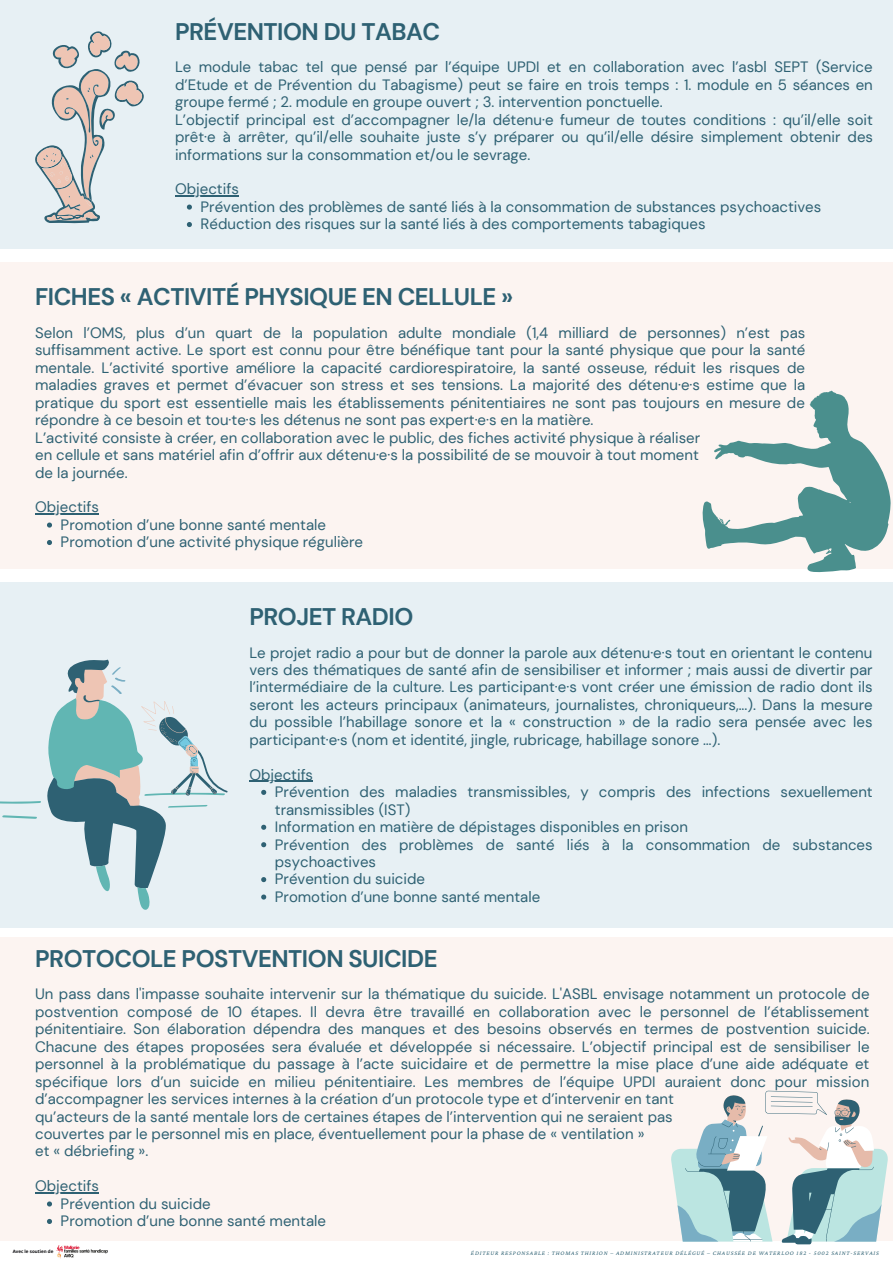
<style>
.page{position:relative;width:893px;height:1263px;background:#fff}
.page>*{position:absolute;margin:0;border:0;box-sizing:border-box;transform-origin:0 0}
.t1{font:700 24px "DM Sans";letter-spacing:-.02em;color:#2e6173}
.t2{font:15px/17.5px "DM Sans";color:#2e6173;text-align:justify}
.t3{font:italic 6px "Crimson Pro";letter-spacing:.13em;color:#2e6173}
.t4{font:700 4.5px "Open Sans";color:#0b0b0e}
</style>
<div class="page">
<div style="left:0;top:0;width:893px;height:248px;background:#e7f0f4"></div>
<svg style="left:35px;top:31px;width:109px;height:192px"></svg>
<div style="left:0;top:262px;width:893px;height:307px;background:#fcf4f1"></div>
<svg style="left:47px;top:522px;width:5px;height:6px"></svg>
<svg style="left:47px;top:540px;width:5px;height:5px"></svg>
<hr style="left:35px;top:513px;width:64px;height:2px;background:#2e6173">
<svg style="left:702px;top:390px;width:189px;height:183px"></svg>
<div style="left:0;top:582px;width:893px;height:345px;background:#e7f0f4"></div>
<svg style="left:0;top:801px;width:150px;height:109px"></svg>
<svg style="left:46px;top:659px;width:182px;height:229px"></svg>
<svg style="left:187px;top:205px;width:5px;height:5px"></svg>
<svg style="left:187px;top:222px;width:5px;height:5px"></svg>
<hr style="left:175px;top:196px;width:64px;height:1px;background:#2e6173">
<svg style="left:261px;top:790px;width:5px;height:5px"></svg>
<svg style="left:261px;top:825px;width:5px;height:5px"></svg>
<svg style="left:261px;top:842px;width:5px;height:5px"></svg>
<svg style="left:261px;top:877px;width:5px;height:5px"></svg>
<svg style="left:261px;top:894px;width:5px;height:5px"></svg>
<hr style="left:249px;top:781px;width:64px;height:1px;background:#2e6173">
<img style="left:56px;top:1245px;width:52px;height:14px">
<div style="left:0;top:937px;width:893px;height:303px;background:#fcf4f1"></div>
<svg style="left:47px;top:1201px;width:5px;height:5px"></svg>
<svg style="left:47px;top:1219px;width:5px;height:5px"></svg>
<hr style="left:35px;top:1192px;width:64px;height:1px;background:#2e6173">
<svg style="left:670px;top:1091px;width:218px;height:153px"></svg>
<p class="t1" style="left:175px;top:16px;width:267px">PRÉVENTION DU TABAC</p>
<p class="t2" style="left:175px;top:58px;width:699px">Le module tabac tel que pensé par l’équipe UPDI et en collaboration avec l’asbl SEPT (Service d’Etude et de Prévention du Tabagisme) peut se faire en trois temps : 1. module en 5 séances en groupe fermé ; 2. module en groupe ouvert ; 3. intervention ponctuelle.</p>
<p class="t2" style="left:175px;top:111px;width:699px">L’objectif principal est d’accompagner le/la détenu·e fumeur de toutes conditions : qu’il/elle soit prêt·e à arrêter, qu’il/elle souhaite juste s’y préparer ou qu’il/elle désire simplement obtenir des informations sur la consommation et/ou le sevrage.</p>
<p class="t2" style="left:175px;top:181px;width:65px">Objectifs</p>
<p class="t2" style="left:201px;top:198px;width:622px">Prévention des problèmes de santé liés à la consommation de substances psychoactives</p>
<p class="t2" style="left:201px;top:215px;width:506px">Réduction des risques sur la santé liés à des comportements tabagiques</p>
<p class="t1" style="left:35px;top:281px;width:479px">FICHES « ACTIVITÉ PHYSIQUE EN CELLULE »</p>
<p class="t2" style="left:35px;top:324px;width:771px">Selon l’OMS, plus d’un quart de la population adulte mondiale (1,4 milliard de personnes) n’est pas suffisamment active. Le sport est connu pour être bénéfique tant pour la santé physique que pour la santé mentale. L’activité sportive améliore la capacité cardiorespiratoire, la santé osseuse, réduit les risques de maladies graves et permet d’évacuer son stress et ses tensions. La majorité des détenu·e·s estime que la pratique du sport est essentielle mais les établissements pénitentiaires ne sont pas toujours en mesure de répondre à ce besoin et tou·te·s les détenus ne sont pas expert·e·s en la matière.</p>
<p class="t2" style="left:35px;top:429px;width:666px">L’activité consiste à créer, en collaboration avec le public, des fiches activité physique à réaliser</p>
<p class="t2" style="left:35px;top:446px;width:665px">en cellule et sans matériel afin d’offrir aux détenu·e·s la possibilité de se mouvoir à tout moment</p>
<p class="t2" style="left:35px;top:464px;width:94px">de la journée.</p>
<p class="t2" style="left:35px;top:498px;width:65px">Objectifs</p>
<p class="t2" style="left:61px;top:516px;width:267px">Promotion d’une bonne santé mentale</p>
<p class="t2" style="left:61px;top:533px;width:304px">Promotion d’une activité physique régulière</p>
<p class="t1" style="left:249px;top:601px;width:165px">PROJET RADIO</p>
<p class="t2" style="left:249px;top:644px;width:625px">Le projet radio a pour but de donner la parole aux détenu·e·s tout en orientant le contenu vers des thématiques de santé afin de sensibiliser et informer ; mais aussi de divertir par l’intermédiaire de la culture. Les participant·e·s vont créer une émission de radio dont ils seront les acteurs principaux (animateurs, journalistes, chroniqueurs,...). Dans la mesure du possible l’habillage sonore et la « construction » de la radio sera pensée avec les participant·e·s (nom et identité, jingle, rubricage, habillage sonore …).</p>
<p class="t2" style="left:249px;top:766px;width:65px">Objectifs</p>
<p class="t2" style="left:275px;top:783px;width:599px">Prévention des maladies transmissibles, y compris des infections sexuellement transmissibles (IST)</p>
<p class="t2" style="left:275px;top:818px;width:415px">Information en matière de dépistages disponibles en prison</p>
<p class="t2" style="left:275px;top:836px;width:599px">Prévention des problèmes de santé liés à la consommation de substances psychoactives</p>
<p class="t2" style="left:275px;top:870px;width:152px">Prévention du suicide</p>
<p class="t2" style="left:275px;top:888px;width:267px">Promotion d’une bonne santé mentale</p>
<p class="t1" style="left:35px;top:943px;width:404px">PROTOCOLE POSTVENTION SUICIDE</p>
<p class="t2" style="left:35px;top:985px;width:836px">Un pass dans l'impasse souhaite intervenir sur la thématique du suicide. L'ASBL envisage notamment un protocole de postvention composé de 10 étapes. Il devra être travaillé en collaboration avec le personnel de l’établissement pénitentiaire. Son élaboration dépendra des manques et des besoins observés en termes de postvention suicide.<br>Chacune des étapes proposées sera évaluée et développée si nécessaire. L’objectif principal est de sensibiliser le personnel à la problématique du passage à l’acte suicidaire et de permettre la mise place d’une aide adéquate et spécifique lors d’un suicide en milieu pénitentiaire. Les membres de l’équipe UPDI auraient donc pour mission d’accompagner les services internes à la création d’un protocole type et d’intervenir en tant</p>
<p class="t2" style="left:35px;top:1108px;width:639px">qu’acteurs de la santé mentale lors de certaines étapes de l’intervention qui ne seraient pas</p>
<p class="t2" style="left:35px;top:1125px;width:611px">couvertes par le personnel mis en place, éventuellement pour la phase de « ventilation »</p>
<p class="t2" style="left:35px;top:1142px;width:115px">et « débriefing ».</p>
<p class="t2" style="left:35px;top:1177px;width:65px">Objectifs</p>
<p class="t2" style="left:61px;top:1195px;width:152px">Prévention du suicide</p>
<p class="t2" style="left:61px;top:1212px;width:267px">Promotion d’une bonne santé mentale</p>
<p class="t4" style="left:13px;top:1248px;width:42px">Avec le soutien de</p>
<p class="t3" style="left:471px;top:1249px;width:409px">ÉDITEUR RESPONSABLE : THOMAS THIRION – ADMINISTRATEUR DÉLÉGUÉ – CHAUSSÉE DE WATERLOO 182 - 5002 SAINT-SERVAIS</p>
</div>
